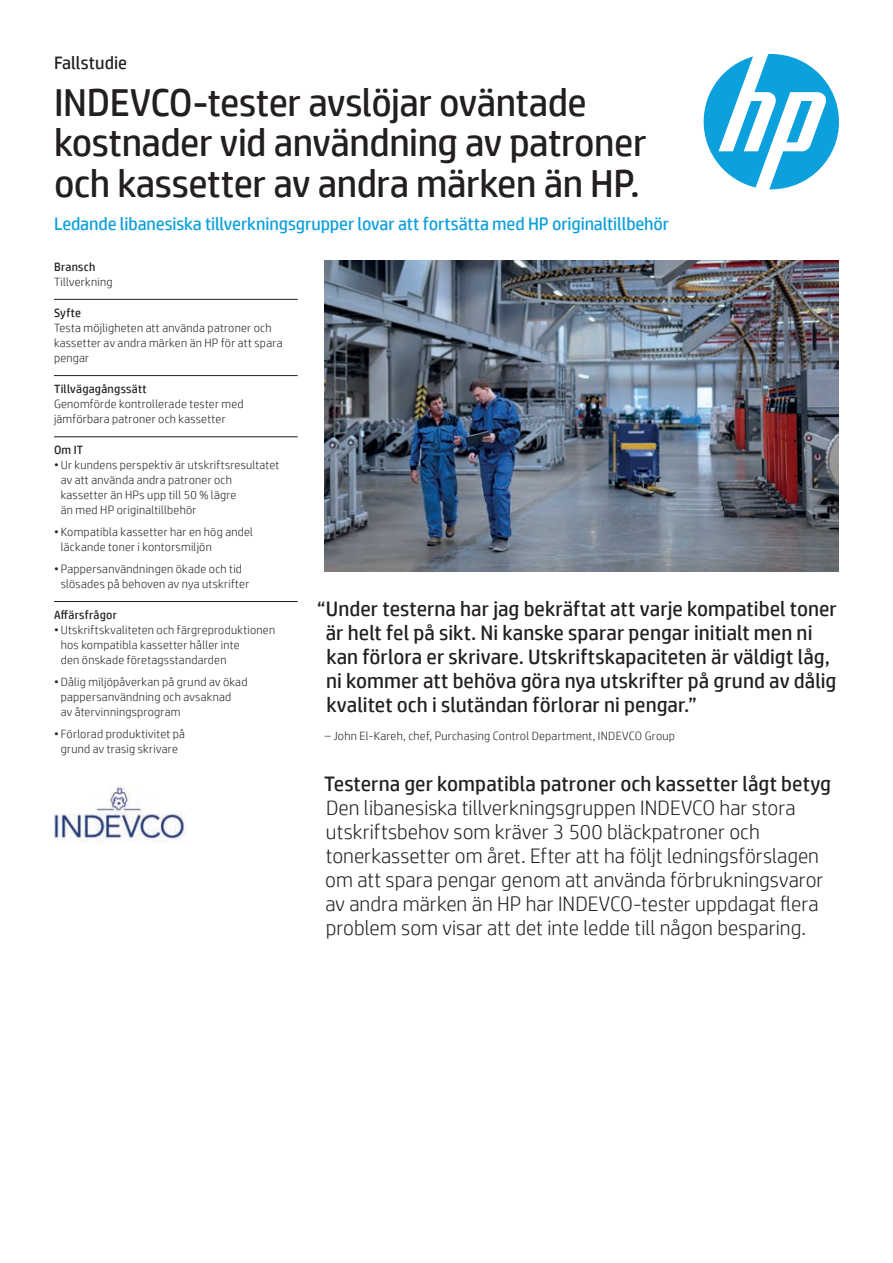
<style>
.page{position:relative;width:893px;height:1263px;background:#fff}
.page>*{position:absolute;margin:0;border:0;box-sizing:border-box;transform-origin:0 0}
.Headline_28_30{font:39px/40.5px "HP Simplified";letter-spacing:-.015em;color:#231f20}
.Intro_14_16{font:300 21px/24px "HP Simplified";color:#231f20}
.Cover_quote_14_16{font:21px/24px "HP Simplified";color:#231f20}
.Subhead_14_16_bold_b{font:21px "HP Simplified";color:#231f20}
.Subhead_14_16_bold_b-2{font:18px "HP Simplified";letter-spacing:-.005em;color:#0ca0dd}
.Docment_type_12_14{font:18px "HP Simplified";color:#231f20}
.Sidebar_body_w__rule{font:300 12px/15px "HP Simplified";letter-spacing:.02em;color:#231f20}
.Cover_quote_attribut{font:300 12px "HP Simplified";letter-spacing:.02em;color:#231f20}
.Sidebar_header{font:12px "HP Simplified";letter-spacing:.02em;color:#231f20}
</style>
<div class="page">
<svg style="left:704px;top:54px;width:135px;height:135px"></svg>
<img style="left:325px;top:261px;width:514px;height:311px">
<img style="left:54px;top:786px;width:132px;height:57px">
<hr style="left:54px;top:299px;width:244px;height:1px;background:#231f20">
<hr style="left:54px;top:375px;width:244px;height:1px;background:#231f20">
<hr style="left:54px;top:436px;width:244px;height:1px;background:#231f20">
<hr style="left:54px;top:601px;width:244px;height:1px;background:#231f20">
<p class="Docment_type_12_14" style="left:54px;top:51px;width:75px">Fallstudie</p>
<p class="Headline_28_30" style="left:54px;top:82px;width:594px">INDEVCO-tester avslöjar oväntade kostnader vid användning av patroner och kassetter av andra märken än HP.</p>
<p class="Subhead_14_16_bold_b-2" style="left:54px;top:212px;width:617px">Ledande libanesiska tillverkningsgrupper lovar att fortsätta med HP originaltillbehör</p>
<p class="Sidebar_header" style="left:54px;top:259px;width:43px">Bransch</p>
<p class="Sidebar_body_w__rule" style="left:54px;top:274px;width:60px">Tillverkning</p>
<p class="Sidebar_header" style="left:54px;top:305px;width:29px">Syfte</p>
<p class="Sidebar_body_w__rule" style="left:54px;top:320px;width:230px">Testa möjligheten att använda patroner och kassetter av andra märken än HP för att spara pengar</p>
<p class="Sidebar_header" style="left:54px;top:381px;width:94px">Tillvägagångssätt</p>
<p class="Sidebar_body_w__rule" style="left:54px;top:396px;width:191px">Genomförde kontrollerade tester med jämförbara patroner och kassetter</p>
<p class="Sidebar_header" style="left:54px;top:442px;width:31px">Om IT</p>
<p class="Sidebar_body_w__rule" style="left:61px;top:457px;width:220px;text-indent:-7px">• Ur kundens perspektiv är utskriftsresultatet av att använda andra patroner och kassetter än HPs upp till 50 % lägre<br>än med HP originaltillbehör</p>
<p class="Sidebar_body_w__rule" style="left:61px;top:524px;width:194px;text-indent:-7px">• Kompatibla kassetter har en hög andel läckande toner i kontorsmiljön</p>
<p class="Sidebar_body_w__rule" style="left:61px;top:561px;width:190px;text-indent:-7px">• Pappersanvändningen ökade och tid slösades på behoven av nya utskrifter</p>
<p class="Sidebar_header" style="left:54px;top:607px;width:65px">Affärsfrågor</p>
<p class="Sidebar_body_w__rule" style="left:61px;top:622px;width:216px;text-indent:-7px">• Utskriftskvaliteten och färgreproduktionen hos kompatibla kassetter håller inte<br>den önskade företagsstandarden</p>
<p class="Sidebar_body_w__rule" style="left:61px;top:674px;width:188px;text-indent:-7px">• Dålig miljöpåverkan på grund av ökad pappersanvändning och avsaknad<br>av återvinningsprogram</p>
<p class="Sidebar_body_w__rule" style="left:54px;top:725px;width:133px;text-align:center">• Förlorad produktivitet på grund av trasig skrivare</p>
<p class="Cover_quote_14_16" style="left:326px;top:596px;width:513px;text-indent:-9px">“Under testerna har jag bekräftat att varje kompatibel toner är helt fel på sikt. Ni kanske sparar pengar initialt men ni kan förlora er skrivare. Utskriftskapaciteten är väldigt låg, ni kommer att behöva göra nya utskrifter på grund av dålig kvalitet och i slutändan förlorar ni pengar.”</p>
<p class="Cover_quote_attribut" style="left:325px;top:728px;width:352px">– John El-Kareh, chef, Purchasing Control Department, INDEVCO Group</p>
<p class="Subhead_14_16_bold_b" style="left:324px;top:770px;width:508px">Testerna ger kompatibla patroner och kassetter lågt betyg</p>
<p class="Intro_14_16" style="left:325px;top:795px;width:500px">Den libanesiska tillverkningsgruppen INDEVCO har stora utskriftsbehov som kräver 3 500 bläckpatroner och tonerkassetter om året. Efter att ha följt ledningsförslagen om att spara pengar genom att använda förbrukningsvaror av andra märken än HP har INDEVCO-tester uppdagat flera problem som visar att det inte ledde till någon besparing.</p>
</div>
